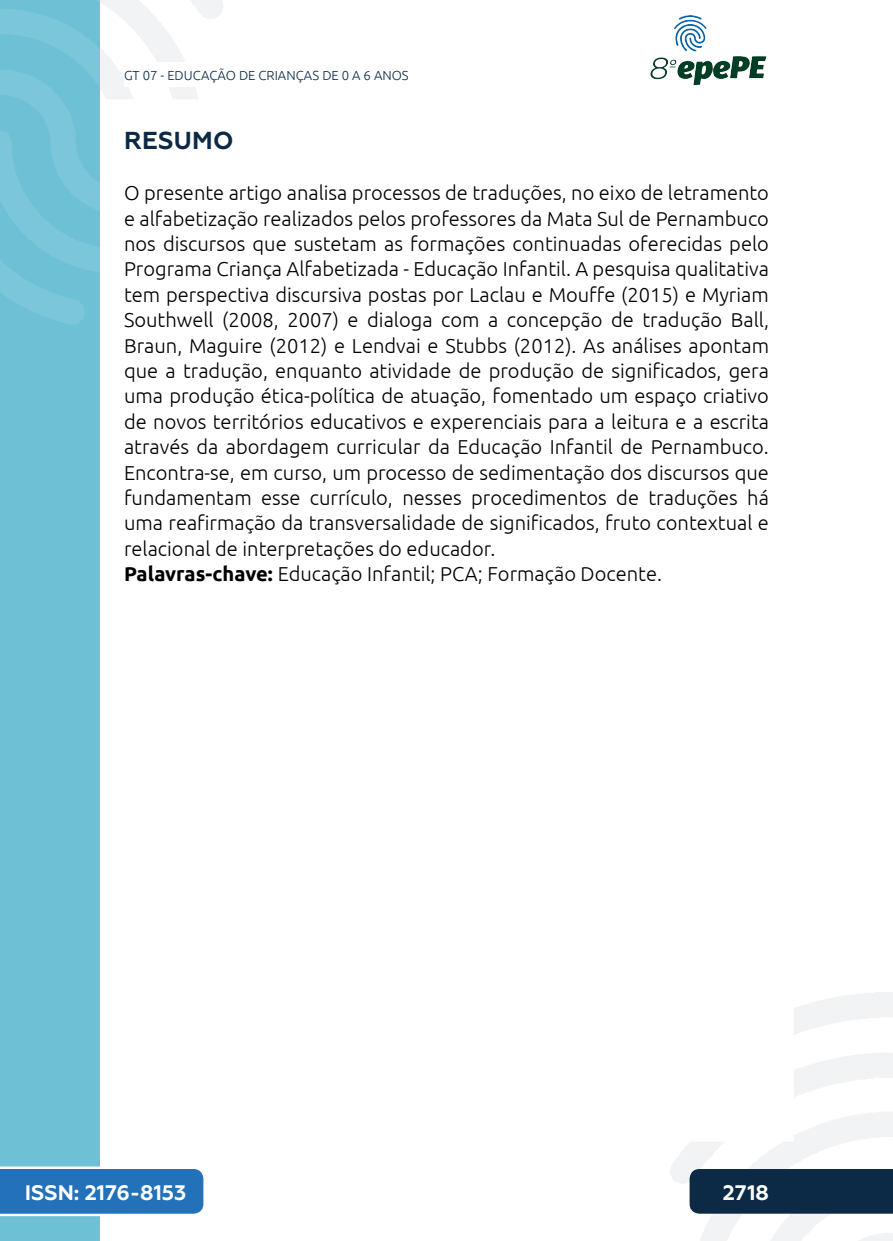
<style>
.page{position:relative;width:893px;height:1241px;background:#fff}
.page>*{position:absolute;margin:0;border:0;box-sizing:border-box;transform-origin:0 0}
._3_SUBTÍTULO{font:700 24.5px "Geometria";letter-spacing:.01em;color:#0c2a46}
.t1{font:700 21px "Geometria";color:#fff}
._4_RESUMO{font:300 20.12px/25.4px "Ubuntu";color:#000;text-align:justify}
.t2{font:300 13.12px "Ubuntu";color:#0c2a46}
.s1{font-weight:700}
</style>
<div class="page">
<svg style="left:670px;top:992px;width:223px;height:248px"></svg>
<svg style="left:99px;top:0;width:124px;height:324px"></svg>
<img style="left:650px;top:15px;width:117px;height:71px">
<div style="left:0;top:0;width:99px;height:1240px;background:#6ec0d5"></div>
<svg style="left:0;top:0;width:99px;height:325px"></svg>
<svg style="left:0;top:1166px;width:203px;height:49px;background:#367dbf"></svg>
<div style="left:690px;top:1168px;width:203px;height:45px;background:#0c2a46"></div>
<div style="left:124px;top:62px;width:516px;height:25px;background:#fff"></div>
<p class="t2" style="left:124px;top:67px;width:286px">GT 07 - EDUCAÇÃO DE CRIANÇAS DE 0 A 6 ANOS</p>
<p class="_3_SUBTÍTULO" style="left:124px;top:126px;width:111px">RESUMO</p>
<p class="_4_RESUMO" style="left:124px;top:180px;width:646px">O presente artigo analisa processos de traduções, no eixo de letramento e alfabetização realizados pelos professores da Mata Sul de Pernambuco nos discursos que sustetam as formações continuadas oferecidas pelo Programa Criança Alfabetizada - Educação Infantil. A pesquisa qualitativa tem perspectiva discursiva postas por Laclau e Mouffe (2015) e Myriam Southwell (2008, 2007) e dialoga com a concepção de tradução Ball, Braun, Maguire (2012) e Lendvai e Stubbs (2012). As análises apontam que a tradução, enquanto atividade de produção de significados, gera uma produção ética-política de atuação, fomentado um espaço criativo de novos territórios educativos e experenciais para a leitura e a escrita através da abordagem curricular da Educação Infantil de Pernambuco.<br>Encontra-se, em curso, um processo de sedimentação dos discursos que fundamentam esse currículo, nesses procedimentos de traduções há uma reafirmação da transversalidade de significados, fruto contextual e relacional de interpretações do educador.</p>
<p class="_4_RESUMO" style="left:124px;top:560px;width:539px"><span class="s1">Palavras-chave:</span> Educação Infantil; PCA; Formação Docente.</p>
<p class="t1" style="left:25px;top:1179px;width:163px">ISSN: 2176-8153</p>
<p class="t1" style="left:723px;top:1179px;width:48px">2718</p>
</div>
